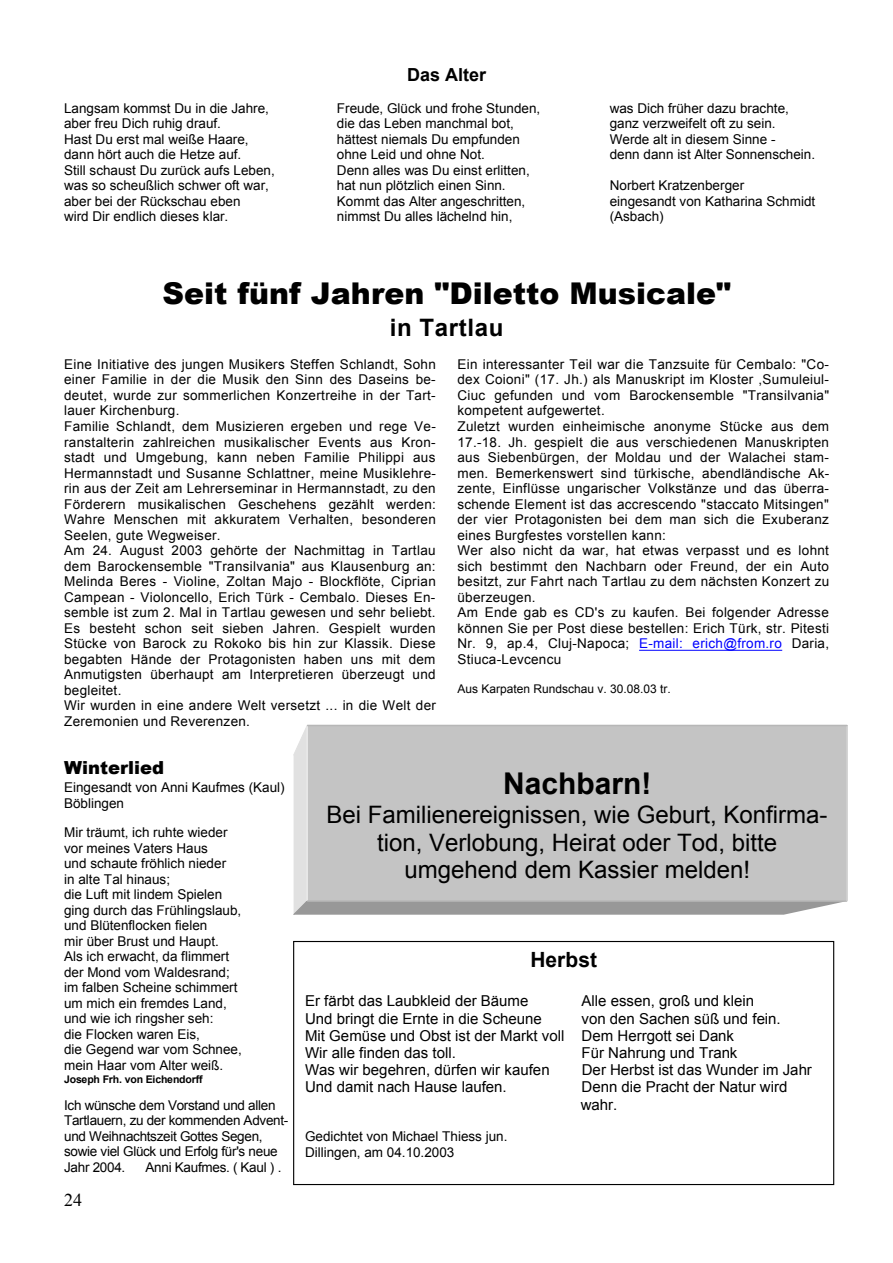
<style>
.page{position:relative;width:893px;height:1263px;background:#fff}
.page>*{position:absolute;margin:0;border:0;box-sizing:border-box;transform-origin:0 0}
.t1{font:900 30px "Arial";color:#000}
.t2{font:700 30px "Arial";color:#000}
.t3{font:24px/27.6px "Arial";color:#000;text-align:center}
.t4{font:700 24px "Arial";letter-spacing:.025em;color:#000}
.t5{font:700 21px "Arial";color:#000}
.t6{font:900 18px "Arial";color:#000}
.t7{font:700 18px "Arial";color:#000}
.t8{font:18px "Times New Roman";color:#000}
.t9{font:15px/17.2px "Arial";color:#000}
.t10{font:13.5px/15.5px "Arial";letter-spacing:.02em;color:#000}
.t11{font:13.5px/15.5px "Arial";color:#000}
.t12{font:13.5px/15.5px "Arial";letter-spacing:-.02em;color:#000}
.t13{font:12px "Arial";color:#000}
.t14{font:700 10.5px "Arial";letter-spacing:-.02em;color:#000}
.s1{color:#00f}
</style>
<div class="page">
<hr style="left:639px;top:650px;width:143px;height:1px;background:#00f">
<svg style="left:293px;top:728px;width:549px;height:187px;background:#b0b0b0"></svg>
<div style="left:307px;top:725px;width:540px;height:176px;background:#c4c4c4"></div>
<hr style="left:306px;top:725px;width:2px;height:176px;background:#eaeaea">
<hr style="left:307px;top:900px;width:540px;height:2px;background:#b7b7b7">
<hr style="left:846px;top:725px;width:2px;height:176px;background:#d6d6d6">
<hr style="left:307px;top:725px;width:540px;height:1px;background:#b7b7b7">
<div style="left:293px;top:941px;width:541px;height:244px;border:1px solid #010101"></div>
<h3 class="t7" style="left:407px;top:68px;width:80px">Das Alter</h3>
<p class="t11" style="left:64px;top:101px;width:212px">Langsam kommst Du in die Jahre, aber freu Dich ruhig drauf.<br>Hast Du erst mal weiße Haare, dann hört auch die Hetze auf.<br>Still schaust Du zurück aufs Leben, was so scheußlich schwer oft war, aber bei der Rückschau eben<br>wird Dir endlich dieses klar.</p>
<p class="t11" style="left:337px;top:101px;width:205px">Freude, Glück und frohe Stunden, die das Leben manchmal bot, hättest niemals Du empfunden ohne Leid und ohne Not.<br>Denn alles was Du einst erlitten, hat nun plötzlich einen Sinn.<br>Kommt das Alter angeschritten, nimmst Du alles lächelnd hin,</p>
<p class="t11" style="left:610px;top:101px;width:207px">was Dich früher dazu brachte, ganz verzweifelt oft zu sein.<br>Werde alt in diesem Sinne -<br>denn dann ist Alter Sonnenschein.</p>
<p class="t11" style="left:610px;top:179px;width:207px">Norbert Kratzenberger<br>eingesandt von Katharina Schmidt (Asbach)</p>
<h1 class="t1" style="left:163px;top:282px;width:570px">Seit fünf Jahren "Diletto Musicale"</h1>
<h2 class="t4" style="left:390px;top:318px;width:115px">in Tartlau</h2>
<p class="t10" style="left:64px;top:358px;width:373px">Eine Initiative des jungen Musikers Steffen Schlandt, Sohn einer Familie in der die Musik den Sinn des Daseins be&shy;deutet, wurde zur sommerlichen Konzertreihe in der Tart&shy;lauer Kirchenburg.<br>Familie Schlandt, dem Musizieren ergeben und rege Ve&shy;ranstalterin zahlreichen musikalischer Events aus Kron&shy;stadt und Umgebung, kann neben Familie Philippi aus Hermannstadt und Susanne Schlattner, meine Musiklehre&shy;rin aus der Zeit am Lehrerseminar in Hermannstadt, zu den Förderern musikalischen Geschehens gezählt werden:<br>Wahre Menschen mit akkuratem Verhalten, besonderen Seelen, gute Wegweiser.<br>Am 24. August 2003 gehörte der Nachmittag in Tartlau dem Barockensemble "Transilvania" aus Klausenburg an:<br>Melinda Beres - Violine, Zoltan Majo - Blockflöte, Ciprian Campean - Violoncello, Erich Türk - Cembalo. Dieses En&shy;semble ist zum 2. Mal in Tartlau gewesen und sehr beliebt.<br>Es besteht schon seit sieben Jahren. Gespielt wurden Stücke von Barock zu Rokoko bis hin zur Klassik. Diese begabten Hände der Protagonisten haben uns mit dem Anmutigsten überhaupt am Interpretieren überzeugt und begleitet.<br>Wir wurden in eine andere Welt versetzt ... in die Welt der Zeremonien und Reverenzen.</p>
<p class="t10" style="left:457px;top:358px;width:373px">Ein interessanter Teil war die Tanzsuite für Cembalo: "Co&shy;dex Coioni" (17. Jh.) als Manuskript im Kloster ,Sumuleiul-Ciuc gefunden und vom Barockensemble "Transilvania" kompetent aufgewertet.<br>Zuletzt wurden einheimische anonyme Stücke aus dem 17.-18. Jh. gespielt die aus verschiedenen Manuskripten aus Siebenbürgen, der Moldau und der Walachei stam&shy;men. Bemerkenswert sind türkische, abendländische Ak&shy;zente, Einflüsse ungarischer Volkstänze und das überra&shy;schende Element ist das accrescendo "staccato Mitsingen" der vier Protagonisten bei dem man sich die Exuberanz eines Burgfestes vorstellen kann:<br>Wer also nicht da war, hat etwas verpasst und es lohnt sich bestimmt den Nachbarn oder Freund, der ein Auto besitzt, zur Fahrt nach Tartlau zu dem nächsten Konzert zu überzeugen.<br>Am Ende gab es CD's zu kaufen. Bei folgender Adresse können Sie per Post diese bestellen: Erich Türk, str. Pitesti Nr. 9, ap.4, Cluj-Napoca; <span class="s1">E-mail: erich@from.ro</span> Daria, Stiuca-Levcencu</p>
<p class="t13" style="left:457px;top:685px;width:215px">Aus Karpaten Rundschau v. 30.08.03 tr.</p>
<h3 class="t6" style="left:64px;top:761px;width:101px">Winterlied</h3>
<p class="t11" style="left:64px;top:781px;width:222px">Eingesandt von Anni Kaufmes (Kaul)<br>Böblingen</p>
<p class="t11" style="left:64px;top:826px;width:179px">Mir träumt, ich ruhte wieder vor meines Vaters Haus<br>und schaute fröhlich nieder<br>in alte Tal hinaus;<br>die Luft mit lindem Spielen ging durch das Frühlingslaub, und Blütenflocken fielen<br>mir über Brust und Haupt.<br>Als ich erwacht, da flimmert der Mond vom Waldesrand; im falben Scheine schimmert um mich ein fremdes Land, und wie ich ringsher seh:<br>die Flocken waren Eis,<br>die Gegend war vom Schnee, mein Haar vom Alter weiß.</p>
<p class="t14" style="left:64px;top:1075px;width:140px">Joseph Frh. von Eichendorff</p>
<p class="t12" style="left:64px;top:1098px;width:226px">Ich wünsche dem Vorstand und allen<br>Tartlauern, zu der kommenden Advent&shy;und Weihnachtszeit Gottes Segen, sowie viel Glück und Erfolg für's neue<br>Jahr 2004.</p>
<p class="t12" style="left:146px;top:1160px;width:137px">Anni Kaufmes. ( Kaul ) .</p>
<h3 class="t8" style="left:64px;top:1193px;width:19px">24</h3>
<h1 class="t2" style="left:503px;top:772px;width:150px">Nachbarn!</h1>
<h2 class="t3" style="left:326px;top:803px;width:503px">Bei Familienereignissen, wie Geburt, Konfirma&shy;tion, Verlobung, Heirat oder Tod, bitte umgehend dem Kassier melden!</h2>
<h3 class="t5" style="left:530px;top:952px;width:68px">Herbst</h3>
<p class="t9" style="left:305px;top:994px;width:225px">Er färbt das Laubkleid der Bäume</p>
<p class="t9" style="left:581px;top:994px;width:174px">Alle essen, groß und klein</p>
<p class="t9" style="left:305px;top:1011px;width:238px">Und bringt die Ernte in die Scheune</p>
<p class="t9" style="left:305px;top:1011px;width:477px;text-indent:276px">von den Sachen süß und fein.<br>Mit Gemüse und Obst ist der Markt voll Dem Herrgott sei Dank<br>Wir alle finden das toll.</p>
<p class="t9" style="left:581px;top:1045px;width:157px">Für Nahrung und Trank</p>
<p class="t9" style="left:305px;top:1063px;width:246px">Was wir begehren, dürfen wir kaufen</p>
<p class="t9" style="left:582px;top:1063px;width:232px">Der Herbst ist das Wunder im Jahr</p>
<p class="t9" style="left:305px;top:1080px;width:203px">Und damit nach Hause laufen.</p>
<p class="t9" style="left:581px;top:1080px;width:208px">Denn die Pracht der Natur wird wahr.</p>
<p class="t11" style="left:305px;top:1130px;width:204px">Gedichtet von Michael Thiess jun.<br>Dillingen, am 04.10.2003</p>
</div>
